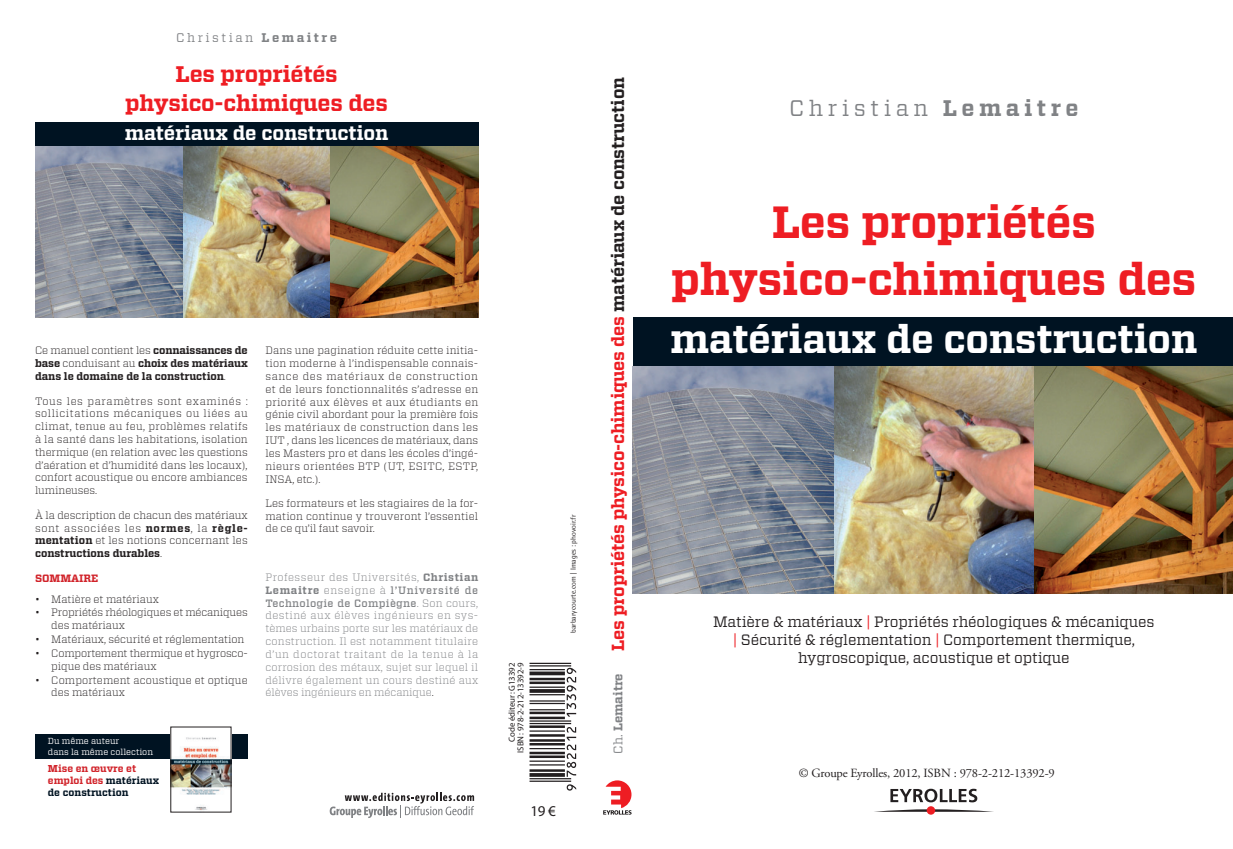
<style>
.page{position:relative;width:1233px;height:849px;background:#fff}
.page>*{position:absolute;margin:0;border:0;box-sizing:border-box;transform-origin:0 0}
.t1{font:700 45px/57.5px "Vitesse";letter-spacing:-.01em;color:#ee1d23;text-align:center}
.t2{font:700 39.38px "Vitesse";letter-spacing:-.01em;color:#fff}
.t3{font:700 22.5px/28.8px "Vitesse";letter-spacing:-.01em;color:#ee1d23;text-align:center}
.t4{font:22.5px "Vitesse";letter-spacing:.2em;color:#808285}
.t5{font:700 19.75px "Vitesse";letter-spacing:-.01em;color:#fff}
.t6{font:700 17.5px "Vitesse";letter-spacing:-.01em;color:#ee1d23}
.t7{font:15px/18px "Vitesse";letter-spacing:-.01em;color:#231f20;text-align:center}
.t8{font:15px "Myriad Pro";color:#231f20}
.t9{font:12.5px "Adobe Garamond Pro";letter-spacing:-.01em;color:#231f20}
.t10{font:12.5px "Vitesse";letter-spacing:.2em;color:#808285}
.t11{font:700 12.5px "Vitesse";color:#808285}
.t12{font:300 10.62px/12.8px "Vitesse";letter-spacing:-.005em;color:#231f20;text-align:justify}
.t13{font:300 10.62px/12.8px "Vitesse";letter-spacing:-.005em;color:#808285;text-align:justify}
.t14{font:700 10.62px/12.8px "Vitesse";letter-spacing:-.005em;color:#231f20;text-align:justify}
.t15{font:700 10.62px "Vitesse";letter-spacing:-.005em;color:#d1232a}
.t16{font:700 10px/12px "Vitesse";color:#001322}
.t17{font:8.75px/8.8px "Myriad Pro";letter-spacing:-.005em;color:#231f20;text-align:right}
.t18{font:8.75px/10.5px "Vitesse";color:#fff}
.t19{font:7.5px "Rotis Semi Sans";color:#231f20}
.s1{font-weight:700}
.s2{color:#231f20}
.s3{font-weight:300}
.s4{font-weight:500}
.s5{color:#ee1d23}
.s6{font-weight:400}
.s7{color:#d1232a}
</style>
<div class="page">
<div style="left:633px;top:317px;width:599px;height:49px;background:#001322"></div>
<div style="left:35px;top:122px;width:443px;height:25px;background:#001322"></div>
<div style="left:35px;top:734px;width:213px;height:25px;background:#001322"></div>
<img style="left:632px;top:366px;width:600px;height:227px">
<img style="left:35px;top:147px;width:443px;height:170px">
<svg style="left:329px;top:792px;width:145px;height:25px"></svg>
<svg style="left:529px;top:662px;width:47px;height:128px"></svg>
<svg style="left:603px;top:780px;width:28px;height:34px"></svg>
<svg style="left:890px;top:788px;width:87px;height:14px"></svg>
<svg style="left:884px;top:809px;width:99px;height:2px"></svg>
<svg style="left:926px;top:805px;width:9px;height:9px"></svg>
<img style="left:172px;top:734px;width:57px;height:76px">
<p class="t10" style="left:176px;top:29px;width:162px">Christian <span class="s1">Lemaitre</span></p>
<h3 class="t3" style="left:125px;top:60px;width:264px">Les propriétés physico-chimiques des</h3>
<h3 class="t5" style="left:125px;top:120px;width:265px">matériaux de construction</h3>
<h3 class="t6" style="left:606px;top:650px;width:574px;rotate:-90deg">Les propriétés physico-chimiques des <span class="s2">matériaux de construction</span></h3>
<h3 class="t4" style="left:789px;top:93px;width:291px">Christian <span class="s1">Lemaitre</span></h3>
<h1 class="t1" style="left:671px;top:194px;width:526px">Les propriétés physico-chimiques des</h1>
<h2 class="t2" style="left:670px;top:312px;width:528px">matériaux de construction</h2>
<p class="t14" style="left:35px;top:344px;width:214px"><span class="s3">Ce manuel contient les</span> connaissances de base <span class="s3">conduisant au</span> choix des matériaux dans le domaine de la construction<span class="s3">.</span></p>
<p class="t12" style="left:35px;top:394px;width:214px">Tous les paramètres sont examinés : sollicitations mécaniques ou liées au climat, tenue au feu, problèmes relatifs à la santé dans les habitations, isolation thermique (en relation avec les questions d’aération et d’humidité dans les locaux), confort acoustique ou encore ambiances lumineuses.</p>
<p class="t12" style="left:35px;top:508px;width:214px">À la description de chacun des matériaux sont associées les <span class="s1">normes</span>, la <span class="s1">règle&shy;mentation</span> et les notions concernant les <span class="s1">constructions durables</span>.</p>
<p class="t15" style="left:35px;top:570px;width:65px">SOMMAIRE</p>
<p class="t12" style="left:35px;top:592px;width:125px">• Matière et matériaux</p>
<p class="t12" style="left:51px;top:605px;width:198px;text-indent:-16px">• Propriétés rhéologiques et mécaniques des matériaux</p>
<p class="t12" style="left:35px;top:632px;width:211px">• Matériaux, sécurité et réglementation</p>
<p class="t12" style="left:51px;top:646px;width:198px;text-indent:-16px">• Comportement thermique et hygrosco&shy;pique des matériaux</p>
<p class="t12" style="left:51px;top:672px;width:198px;text-indent:-16px">• Comportement acoustique et optique des matériaux</p>
<p class="t12" style="left:265px;top:344px;width:214px">Dans une pagination réduite cette initia&shy;tion moderne à l’indispensable connais&shy;sance des matériaux de construction et de leurs fonctionnalités s’adresse en priorité aux élèves et aux étudiants en génie civil abordant pour la première fois les matériaux de construction dans les IUT , dans les licences de matériaux, dans les Masters pro et dans les écoles d’ingé&shy;nieurs orientées BTP (UT, ESITC, ESTP, INSA, etc.).</p>
<p class="t12" style="left:265px;top:496px;width:214px">Les formateurs et les stagiaires de la for&shy;mation continue y trouveront l’essentiel de ce qu’il faut savoir.</p>
<p class="t13" style="left:265px;top:570px;width:214px">Professeur des Universités, <span class="s1">Christian Lemaitre</span> enseigne à <span class="s4">l’Université de Technologie de Compiègne</span>. Son cours, destiné aux élèves ingénieurs en sys&shy;tèmes urbains porte sur les matériaux de construction. Il est notamment titulaire d’un doctorat traitant de la tenue à la corrosion des métaux, sujet sur lequel il délivre également un cours destiné aux élèves ingénieurs en mécanique<span class="s2">.</span></p>
<p class="t19" style="left:568px;top:632px;width:120px;rotate:-90deg">barbarycourte.com | Images : phovoir.fr</p>
<h3 class="t7" style="left:713px;top:612px;width:443px">Matière &amp; matériaux <span class="s5">|</span> Propriétés rhéologiques &amp; mécaniques <span class="s5">|</span> Sécurité &amp; réglementation <span class="s5">|</span> Comportement thermique, hygroscopique, acoustique et optique</h3>
<p class="t17" style="left:507px;top:752px;width:91px;rotate:-90deg">Code éditeur: G13392<br>ISBN: 978-2-212-13392-9</p>
<p class="t11" style="left:609px;top:753px;width:82px;rotate:-90deg"><span class="s6">Ch.</span> Lemaitre</p>
<p class="t18" style="left:48px;top:735px;width:107px">Du même auteur<br>dans la même collection</p>
<p class="t16" style="left:48px;top:762px;width:113px"><span class="s7">Mise en œuvre et emploi des</span> matériaux de construction</p>
<p class="t9" style="left:798px;top:765px;width:257px">© Groupe Eyrolles, 2012, ISBN : 978-2-212-13392-9</p>
<h3 class="t8" style="left:530px;top:800px;width:27px">19 €</h3>
</div>
